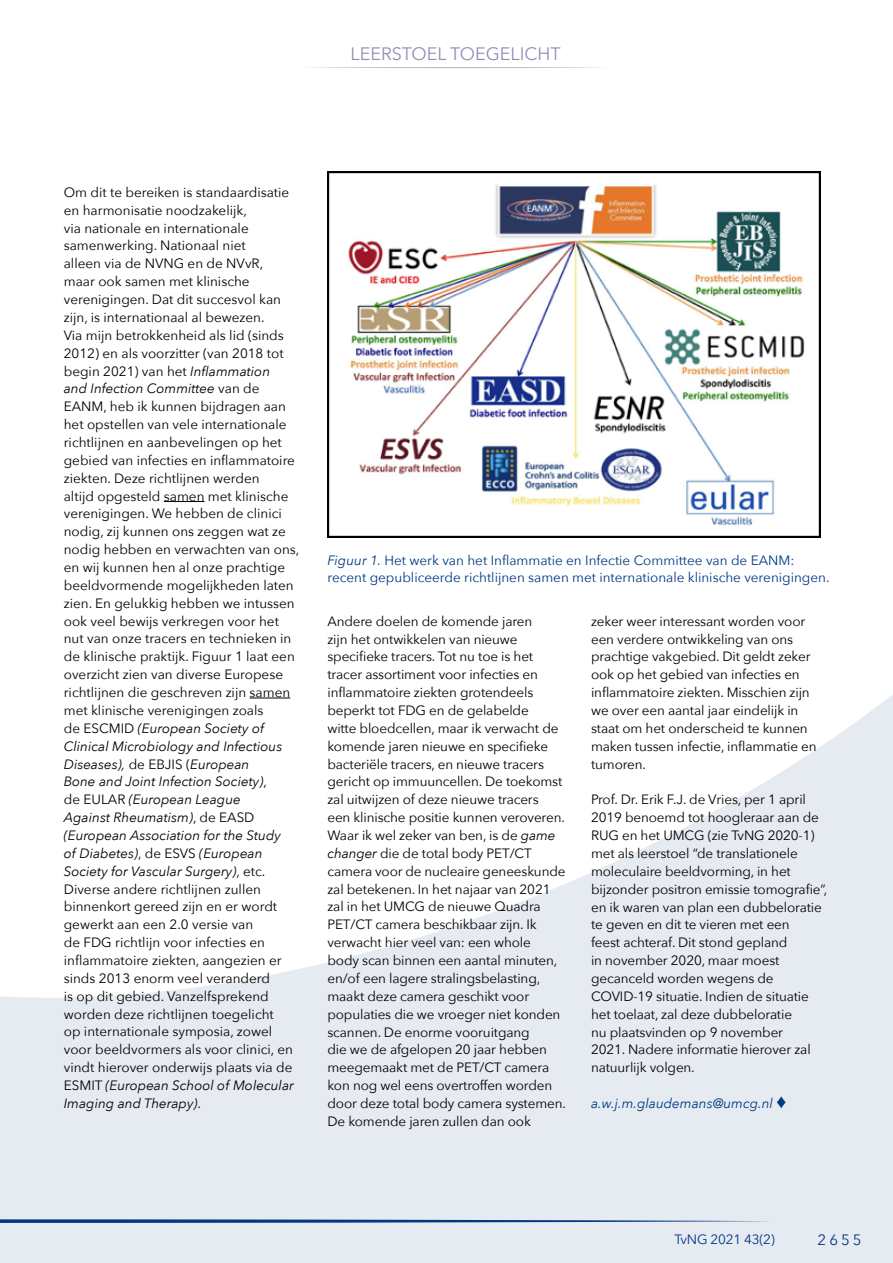
<style>
.page{position:relative;width:893px;height:1263px;background:#fff}
.page>*{position:absolute;margin:0;border:0;box-sizing:border-box;transform-origin:0 0}
.t1{font:18px "Avenir Next";color:#908eba}
.t2{font:15px "Avenir Next";color:#003882}
.t3{font:13.5px/17.9px "Avenir Next";letter-spacing:-.01em;color:#000}
.t4{font:13.5px/16.5px "Avenir Next";color:#003882}
.t5{font:italic 13.5px "Avenir Next";color:#003882}
.s1{font-style:italic}
</style>
<div class="page">
<div style="left:0;top:544px;width:893px;height:719px;background:#e6ebf2"></div>
<svg style="left:456px;top:68px;width:437px;height:857px;fill:#fff"></svg>
<div style="left:0;top:68px;width:456px;height:930px;background:#fff"></div>
<svg style="left:0;top:1219px;width:769px;height:4px"></svg>
<svg style="left:310px;top:67px;width:292px;height:1px"></svg>
<hr style="left:164px;top:501px;width:41px;height:1px;background:#000">
<hr style="left:250px;top:698px;width:40px;height:1px;background:#000">
<img style="left:327px;top:171px;width:493px;height:366px">
<h1 class="t1" style="left:351px;top:38px;width:211px">LEERSTOEL TOEGELICHT</h1>
<p class="t3" style="left:64px;top:183px;width:237px">Om dit te bereiken is standaardisatie en harmonisatie noodzakelijk,<br>via nationale en internationale samenwerking. Nationaal niet<br>alleen via de NVNG en de NVvR,<br>maar ook samen met klinische verenigingen. Dat dit succesvol kan zijn, is internationaal al bewezen.<br>Via mijn betrokkenheid als lid (sinds 2012) en als voorzitter (van 2018 tot begin 2021) van het <span class="s1">Inflammation<br>and Infection Committee</span> van de EANM, heb ik kunnen bijdragen aan het opstellen van vele internationale richtlijnen en aanbevelingen op het gebied van infecties en inflammatoire ziekten. Deze richtlijnen werden<br>altijd opgesteld samen met klinische verenigingen. We hebben de clinici nodig, zij kunnen ons zeggen wat ze nodig hebben en verwachten van ons, en wij kunnen hen al onze prachtige beeldvormende mogelijkheden laten zien. En gelukkig hebben we intussen ook veel bewijs verkregen voor het nut van onze tracers en technieken in de klinische praktijk. Figuur 1 laat een overzicht zien van diverse Europese richtlijnen die geschreven zijn samen met klinische verenigingen zoals<br>de ESCMID <span class="s1">(European Society of Clinical Microbiology and Infectious Diseases),</span> de EBJIS (<span class="s1">European<br>Bone and Joint Infection Society)</span>,<br>de EULAR <span class="s1">(European League<br>Against Rheumatism)</span>, de EASD <span class="s1">(European Association for the Study<br>of Diabetes)</span>, de ESVS <span class="s1">(European Society for Vascular Surgery)</span>, etc.<br>Diverse andere richtlijnen zullen binnenkort gereed zijn en er wordt gewerkt aan een 2.0 versie van<br>de FDG richtlijn voor infecties en inflammatoire ziekten, aangezien er sinds 2013 enorm veel veranderd<br>is op dit gebied. Vanzelfsprekend worden deze richtlijnen toegelicht<br>op internationale symposia, zowel voor beeldvormers als voor clinici, en vindt hierover onderwijs plaats via de ESMIT <span class="s1">(European School of Molecular Imaging and Therapy)</span>.</p>
<p class="t4" style="left:327px;top:552px;width:504px"><span class="s1">Figuur 1.</span> Het werk van het Inflammatie en Infectie Committee van de EANM: recent gepubliceerde richtlijnen samen met internationale klinische verenigingen.</p>
<p class="t3" style="left:327px;top:611px;width:240px">Andere doelen de komende jaren<br>zijn het ontwikkelen van nieuwe specifieke tracers. Tot nu toe is het tracer assortiment voor infecties en inflammatoire ziekten grotendeels beperkt tot FDG en de gelabelde<br>witte bloedcellen, maar ik verwacht de komende jaren nieuwe en specifieke bacteriële tracers, en nieuwe tracers gericht op immuuncellen. De toekomst zal uitwijzen of deze nieuwe tracers<br>een klinische positie kunnen veroveren.<br>Waar ik wel zeker van ben, is de <span class="s1">game changer</span> die de total body PET/CT camera voor de nucleaire geneeskunde zal betekenen. In het najaar van 2021 zal in het UMCG de nieuwe Quadra PET/CT camera beschikbaar zijn. Ik verwacht hier veel van: een whole<br>body scan binnen een aantal minuten, en/of een lagere stralingsbelasting, maakt deze camera geschikt voor populaties die we vroeger niet konden scannen. De enorme vooruitgang<br>die we de afgelopen 20 jaar hebben meegemaakt met de PET/CT camera kon nog wel eens overtroffen worden door deze total body camera systemen.<br>De komende jaren zullen dan ook</p>
<p class="t3" style="left:591px;top:611px;width:227px">zeker weer interessant worden voor een verdere ontwikkeling van ons prachtige vakgebied. Dit geldt zeker ook op het gebied van infecties en inflammatoire ziekten. Misschien zijn we over een aantal jaar eindelijk in staat om het onderscheid te kunnen maken tussen infectie, inflammatie en tumoren.</p>
<p class="t3" style="left:591px;top:790px;width:238px">Prof. Dr. Erik F.J. de Vries, per 1 april 2019 benoemd tot hoogleraar aan de RUG en het UMCG (zie TvNG 2020-1) met als leerstoel “de translationele moleculaire beeldvorming, in het bijzonder positron emissie tomografie”, en ik waren van plan een dubbeloratie te geven en dit te vieren met een<br>feest achteraf. Dit stond gepland<br>in november 2020, maar moest gecanceld worden wegens de COVID-19 situatie. Indien de situatie het toelaat, zal deze dubbeloratie<br>nu plaatsvinden op 9 november<br>2021. Nadere informatie hierover zal natuurlijk volgen.</p>
<p class="t5" style="left:591px;top:1092px;width:197px">a.w.j.m.glaudemans@umcg.nl ♦</p>
<p class="t4" style="left:674px;top:1231px;width:102px">TvNG 2021 43(2)</p>
<p class="t2" style="left:818px;top:1227px;width:45px">2655</p>
</div>
